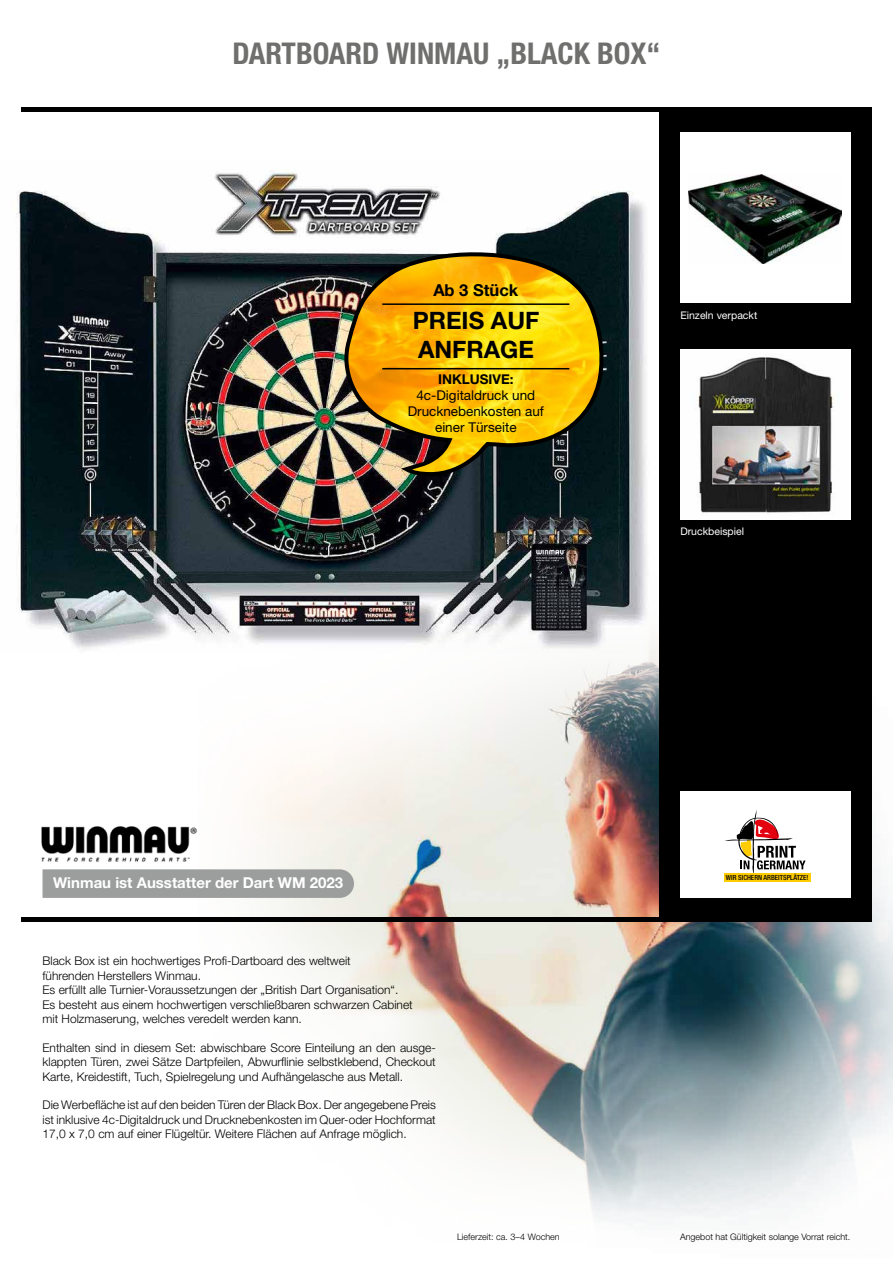
<style>
.page{position:relative;width:893px;height:1263px;background:#fff}
.page>*{position:absolute;margin:0;border:0;box-sizing:border-box;transform-origin:0 0}
.t1{font:700 condensed 30px "Helvetica Neue LT Pro";color:#6f6f6e}
.t2{font:700 24px/28.8px "Helvetica Neue LT Pro";color:#000}
.t3{font:700 16.5px "Helvetica Neue LT Pro";color:#000}
.t4{font:700 15px "Helvetica Neue LT Pro";color:#fff}
.t5{font:13.5px/16.2px "Helvetica Neue LT Pro";color:#000;text-align:center}
.t6{font:700 13.5px "Helvetica Neue LT Pro";color:#000}
.t7{font:300 12px/14.4px "Helvetica Neue LT Pro";color:#000;text-align:justify}
.t8{font:10.5px "Helvetica Neue LT Pro";color:#fff}
.t9{font:300 9px "Helvetica Neue LT Pro";color:#000}
.t10{font:500 condensed 7.05px "Helvetica Neue LT Pro";color:#000}
</style>
<div class="page">
<img style="left:198px;top:652px;width:695px;height:569px">
<div style="left:659px;top:111px;width:213px;height:808px;background:#000"></div>
<img style="left:16px;top:170px;width:643px;height:482px">
<svg style="left:43px;top:869px;width:311px;height:29px;background:#9e9f9f"></svg>
<div style="left:680px;top:132px;width:170px;height:171px;background:#fff"></div>
<img style="left:689px;top:175px;width:153px;height:88px">
<img style="left:41px;top:826px;width:156px;height:36px">
<img style="left:680px;top:349px;width:170px;height:170px">
<div style="left:680px;top:791px;width:170px;height:107px;background:#fff"></div>
<svg style="left:725px;top:810px;width:81px;height:63px"></svg>
<div style="left:724px;top:873px;width:86px;height:8px;background:#fc0"></div>
<hr style="left:21px;top:918px;width:851px;height:4px;background:#000">
<hr style="left:21px;top:107px;width:851px;height:4px;background:#000">
<svg style="left:341px;top:253px;width:263px;height:225px;background:#b79115"></svg>
<hr style="left:382px;top:303px;width:187px;height:2px;background:#000">
<hr style="left:382px;top:368px;width:187px;height:1px;background:#000">
<h1 class="t1" style="left:233px;top:35px;width:429px">DARTBOARD WINMAU „BLACK BOX“</h1>
<h3 class="t3" style="left:433px;top:279px;width:86px">Ab 3 Stück</h3>
<h2 class="t2" style="left:413px;top:306px;width:128px">PREIS AUF<br>ANFRAGE</h2>
<p class="t6" style="left:438px;top:370px;width:77px">INKLUSIVE:</p>
<p class="t5" style="left:408px;top:387px;width:138px">4c-Digitaldruck und<br>Drucknebenkosten auf einer Türseite</p>
<p class="t4" style="left:53px;top:873px;width:291px">Winmau ist Ausstatter der Dart WM 2023</p>
<p class="t7" style="left:43px;top:954px;width:372px;text-align:left">Black Box ist ein hochwertiges Profi-Dartboard des weltweit<br>führenden Herstellers Winmau.<br>Es erfüllt alle Turnier-Voraussetzungen der „British Dart Organisation“.<br>Es besteht aus einem hochwertigen verschließbaren schwarzen Cabinet mit Holzmaserung, welches veredelt werden kann.</p>
<p class="t7" style="left:43px;top:1040px;width:395px">Enthalten sind in diesem Set: abwischbare Score Einteilung an den ausge&shy;klappten Türen, zwei Sätze Dartpfeilen, Abwurflinie selbstklebend, Checkout Karte, Kreidestift, Tuch, Spielregelung und Aufhängelasche aus Metall.</p>
<p class="t7" style="left:43px;top:1098px;width:395px">Die Werbefläche ist auf den beiden Türen der Black Box. Der angegebene Preis ist inklusive 4c-Digitaldruck und Drucknebenkosten im Quer-oder Hochformat 17,0 x 7,0 cm auf einer Flügeltür. Weitere Flächen auf Anfrage möglich.</p>
<p class="t8" style="left:680px;top:309px;width:78px">Einzeln verpackt</p>
<p class="t8" style="left:680px;top:525px;width:65px">Druckbeispiel</p>
<p class="t10" style="left:726px;top:873px;width:84px">WIR SICHERN ARBEITSPLÄTZE!</p>
<p class="t9" style="left:457px;top:1231px;width:104px">Lieferzeit: ca. 3–4 Wochen</p>
<p class="t9" style="left:680px;top:1231px;width:172px">Angebot hat Gültigkeit solange Vorrat reicht.</p>
</div>
